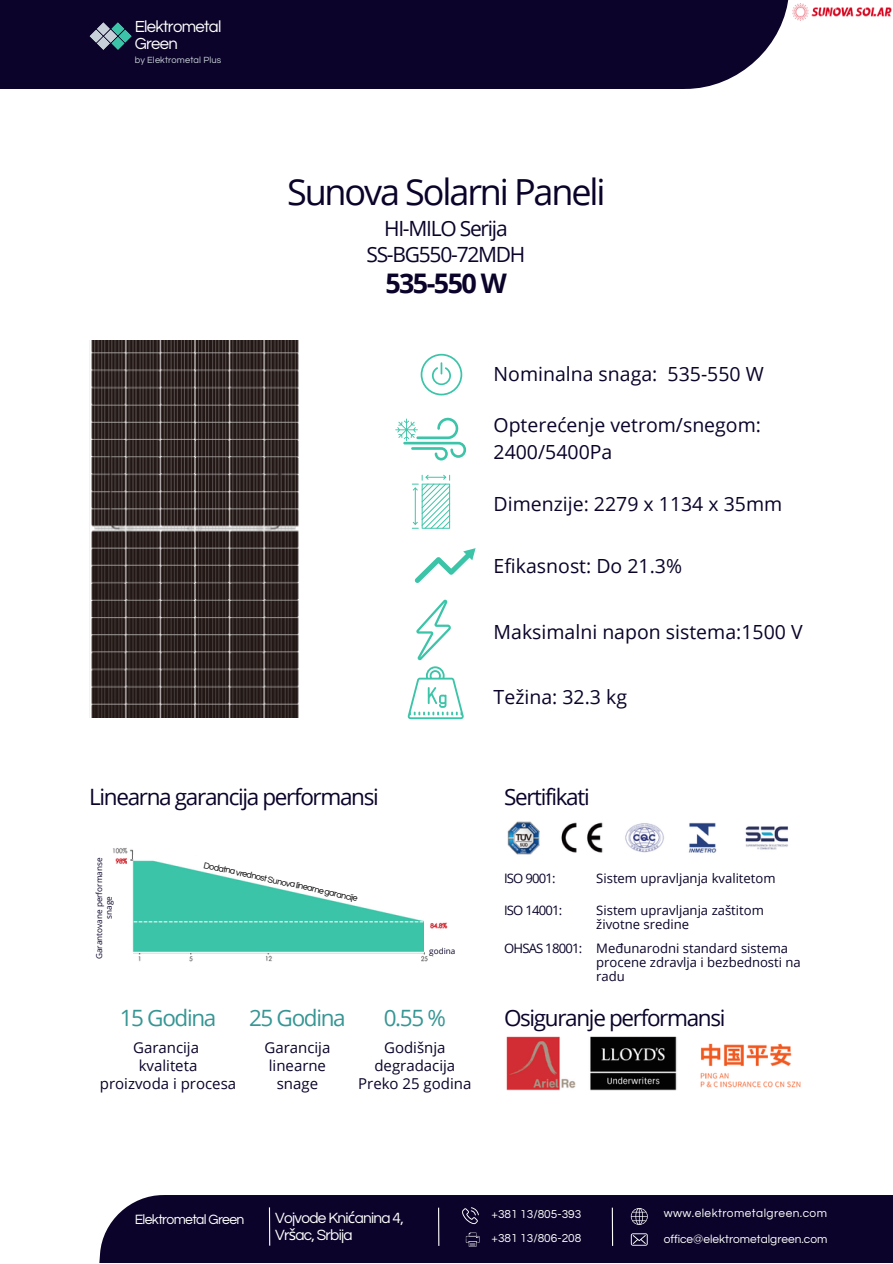
<style>
.page{position:relative;width:893px;height:1264px;background:#fff}
.page>*{position:absolute;margin:0;border:0;box-sizing:border-box;transform-origin:0 0}
.t1{font:36px "Open Sans";letter-spacing:-.06em;color:#0b0329}
.t2{font:700 27px "Open Sans";letter-spacing:-.06em;color:#0b0329}
.t3{font:22.5px "Open Sans";letter-spacing:-.06em;color:#0b0329}
.t4{font:22.5px "Open Sans";letter-spacing:-.06em;color:#369694}
.t5{font:21px/25.8px "Open Sans";letter-spacing:-.06em;color:#0b0329;text-align:center}
.t6{font:19.5px/27px "Open Sans";color:#0b0329}
.t7{font:16.65px/16.8px "Questrial";letter-spacing:-.04em;color:#fff}
.t8{font:15.45px/16.8px "Questrial";letter-spacing:-.045em;color:#fff}
.t9{font:15px/18px "Open Sans";color:#0b0329;text-align:center}
.t10{font:14.1px "Questrial";color:#fff}
.t11{font:13.95px "Questrial";letter-spacing:-.045em;color:#fff}
.t12{font:13.05px/14.2px "Open Sans";color:#0b0329}
.t13{font:13.05px "Open Sans";letter-spacing:-.06em;color:#0b0329}
.t14{font:11.85px/23.9px "Questrial";color:#fff}
.t15{font:11.85px "Questrial";letter-spacing:.035em;color:#fff}
.t16{font:10.8px "Open Sans";color:#000}
.t17{font:9.3px "Questrial";letter-spacing:.015em;color:#c7d0d8}
.t18{font:9px "Questrial";color:#000}
.t19{font:8.25px/9.6px "Open Sans";color:#0b0329;text-align:center}
.s1{font-family:"Noto Sans"}
</style>
<div class="page">
<img style="left:89px;top:340px;width:209px;height:377px">
<div style="left:0;top:0;width:789px;height:89px;background:#0b0329"></div>
<svg style="left:89px;top:22px;width:43px;height:28px"></svg>
<div style="left:99px;top:1195px;width:793px;height:67px;background:#0b0329"></div>
<svg style="left:462px;top:1207px;width:17px;height:17px"></svg>
<hr style="left:438px;top:1207px;width:1px;height:38px;background:#fff">
<hr style="left:611px;top:1207px;width:2px;height:38px;background:#fff">
<svg style="left:630px;top:1207px;width:17px;height:17px"></svg>
<svg style="left:630px;top:1233px;width:17px;height:12px"></svg>
<div style="left:462px;top:1228px;width:21px;height:22px;background:#0b0329;border-radius:50%"></div>
<svg style="left:466px;top:1232px;width:13px;height:14px"></svg>
<hr style="left:269px;top:1207px;width:1px;height:38px;background:#fff">
<img style="left:507px;top:821px;width:281px;height:34px">
<img style="left:506px;top:1036px;width:295px;height:54px">
<svg style="left:420px;top:354px;width:42px;height:41px"></svg>
<svg style="left:395px;top:418px;width:71px;height:42px"></svg>
<svg style="left:412px;top:475px;width:38px;height:54px"></svg>
<svg style="left:415px;top:548px;width:60px;height:35px"></svg>
<svg style="left:416px;top:599px;width:35px;height:61px"></svg>
<svg style="left:407px;top:666px;width:57px;height:53px"></svg>
<img style="left:113px;top:848px;width:335px;height:114px">
<svg style="left:143px;top:848px;width:293px;height:76px"></svg>
<div style="left:327px;top:856px;width:105px;height:28px;background:#fff"></div>
<div style="left:134px;top:855px;width:22px;height:5px;background:#fff"></div>
<div style="left:190px;top:856px;width:22px;height:6px;background:#fff"></div>
<div style="left:127px;top:860px;width:6px;height:95px;background:#fff"></div>
<img style="left:132px;top:860px;width:292px;height:92px">
<div style="left:424px;top:918px;width:6px;height:33px;background:#fff"></div>
<svg style="left:429px;top:944px;width:19px;height:12px"></svg>
<img style="left:792px;top:3px;width:100px;height:18px">
<p class="t7" style="left:135px;top:18px;width:88px">Elektrometal<br>Green</p>
<p class="t17" style="left:135px;top:55px;width:88px">by Elektrometal Plus</p>
<h1 class="t1" style="left:287px;top:167px;width:320px">Sunova Solarni Paneli</h1>
<p class="t5" style="left:366px;top:215px;width:160px">HI-MILO Serija<br>SS-BG550-72MDH</p>
<h2 class="t2" style="left:385px;top:264px;width:123px">535-550 W</h2>
<p class="t6" style="left:493px;top:360px;width:272px">Nominalna snaga: 535-550 W</p>
<p class="t6" style="left:493px;top:411px;width:269px">Opterećenje vetrom/snegom:<br>2400/5400Pa</p>
<p class="t6" style="left:493px;top:489px;width:290px">Dimenzije: 2279 x 1134 x 35mm</p>
<p class="t6" style="left:493px;top:552px;width:190px">Efikasnost: Do 21.3%</p>
<p class="t6" style="left:493px;top:617px;width:310px">Maksimalni napon sistema:1500 V</p>
<p class="t6" style="left:493px;top:683px;width:135px">Težina: 32.3 kg</p>
<p class="t3" style="left:89px;top:781px;width:291px">Linearna garancija performansi</p>
<p class="t19" style="left:94px;top:959px;width:103px;rotate:-90deg">Garantovane performanse snage</p>
<p class="t16" style="left:130px;top:851px;width:5px">-</p>
<p class="t18" style="left:205px;top:860px;width:159px;rotate:12deg">DodatnavrednostSunovalinearnegarancije</p>
<p class="t10" style="left:128px;top:914px;width:302px">------------------------------------------------------------</p>
<p class="t19" style="left:429px;top:945px;width:28px">godina</p>
<p class="t4" style="left:120px;top:1002px;width:98px">15 Godina</p>
<p class="t4" style="left:249px;top:1002px;width:98px">25 Godina</p>
<p class="t4" style="left:383px;top:1002px;width:64px">0.55 %</p>
<p class="t9" style="left:100px;top:1038px;width:138px">Garancija<br>kvaliteta<br>proizvoda i procesa</p>
<p class="t9" style="left:264px;top:1038px;width:67px">Garancija linearne snage</p>
<p class="t9" style="left:358px;top:1038px;width:115px">Godišnja degradacija<br>Preko 25 godina</p>
<p class="t3" style="left:504px;top:781px;width:87px">Sertifikati</p>
<p class="t12" style="left:596px;top:871px;width:181px">Sistem upravljanja kvalitetom</p>
<p class="t12" style="left:596px;top:902px;width:169px">Sistem upravljanja zaštitom životne sredine</p>
<p class="t12" style="left:596px;top:940px;width:206px">Međunarodni standard sistema procene zdravlja i bezbednosti na radu</p>
<p class="t3" style="left:504px;top:1002px;width:223px">Osiguranje performansi</p>
<p class="t12" style="left:504px;top:871px;width:53px">ISO 9001:</p>
<p class="t13" style="left:504px;top:900px;width:60px">ISO 14001:</p>
<p class="t13" style="left:504px;top:938px;width:80px">OHSAS 18001:</p>
<p class="t11" style="left:135px;top:1212px;width:111px">Elektrometal Green</p>
<p class="t14" style="left:491px;top:1202px;width:91px">+381 13/805-393 +381 13/806-208</p>
<p class="t15" style="left:663px;top:1207px;width:165px">www.elektrometalgreen.com</p>
<p class="t8" style="left:275px;top:1209px;width:130px">Vojvode Kni<span class="s1">ć</span>anina 4,<br>Vr<span class="s1">š</span>ac, Srbija</p>
<p class="t14" style="left:663px;top:1227px;width:165px">office@elektrometalgreen.com</p>
</div>
